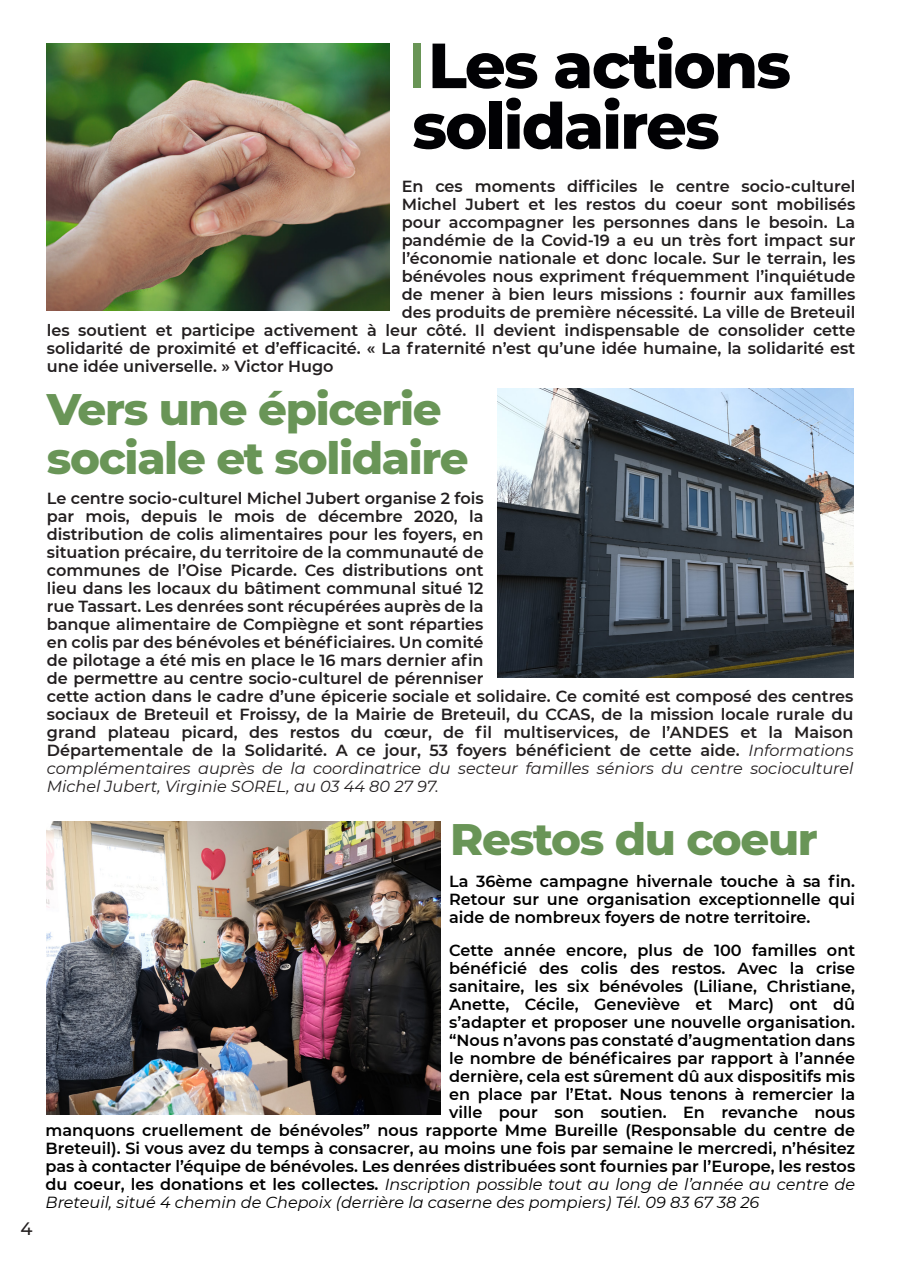
<style>
.page{position:relative;width:902px;height:1272px;background:#fff}
.page>*{position:absolute;margin:0;border:0;box-sizing:border-box;transform-origin:0 0}
.t1{font:800 63.6px "Montserrat";letter-spacing:-.03em;color:#010104}
.t2{font:800 45px/49.5px "Montserrat";letter-spacing:-.03em;color:#699557}
.t3{font:500 18px "Montserrat";color:#231f20}
.t4{font:600 16.05px/18px "Montserrat";color:#231f20}
.t5{font:600 16.05px/18px "Montserrat";color:#000001;text-align:justify}
.t6{font:italic 16.05px "Montserrat";color:#000001}
.s1{font-weight:400;font-style:italic}
.s2{font-weight:600;font-style:normal}
</style>
<div class="page">
<img style="left:47px;top:821px;width:393px;height:292px">
<img style="left:47px;top:44px;width:342px;height:267px">
<img style="left:497px;top:388px;width:356px;height:289px">
<div style="left:413px;top:44px;width:7px;height:44px;background:#699556"></div>
<p class="t3" style="left:20px;top:1216px;width:14px">4</p>
<h1 class="t1" style="left:428px;top:19px;width:364px">Les actions</h1>
<h1 class="t1" style="left:412px;top:79px;width:309px">solidaires</h1>
<p class="t4" style="left:401px;top:176px;width:455px">En ces moments difficiles le centre socio-culturel</p>
<p class="t4" style="left:401px;top:194px;width:455px">Michel Jubert et les restos du coeur sont mobilisés</p>
<p class="t4" style="left:401px;top:212px;width:455px">pour accompagner les personnes dans le besoin. La</p>
<p class="t4" style="left:401px;top:230px;width:455px">pandémie de la Covid-19 a eu un très fort impact sur</p>
<p class="t4" style="left:401px;top:248px;width:455px">l’économie nationale et donc locale. Sur le terrain, les</p>
<p class="t4" style="left:401px;top:266px;width:455px">bénévoles nous expriment fréquemment l’inquiétude</p>
<p class="t4" style="left:401px;top:284px;width:455px">de mener à bien leurs missions : fournir aux familles</p>
<p class="t4" style="left:401px;top:302px;width:455px">des produits de première nécessité. La ville de Breteuil</p>
<p class="t4" style="left:47px;top:320px;width:810px">les soutient et participe activement à leur côté. Il devient indispensable de consolider cette</p>
<p class="t4" style="left:47px;top:338px;width:810px">solidarité de proximité et d’efficacité. « La fraternité n’est qu’une idée humaine, la solidarité est</p>
<p class="t4" style="left:47px;top:356px;width:288px">une idée universelle. » Victor Hugo</p>
<h2 class="t2" style="left:47px;top:381px;width:423px">Vers une épicerie sociale et solidaire</h2>
<p class="t4" style="left:47px;top:488px;width:808px">Le centre socio-culturel Michel Jubert organise 2 fois<br>par mois, depuis le mois de décembre 2020, la<br>distribution de colis alimentaires pour les foyers, en<br>situation précaire, du territoire de la communauté de<br>communes de l’Oise Picarde. Ces distributions ont<br>lieu dans les locaux du bâtiment communal situé 12<br>rue Tassart. Les denrées sont récupérées auprès de la<br>banque alimentaire de Compiègne et sont réparties<br>en colis par des bénévoles et bénéficiaires. Un comité<br>de pilotage a été mis en place le 16 mars dernier afin<br>de permettre au centre socio-culturel de pérenniser<br>cette action dans le cadre d’une épicerie sociale et solidaire. Ce comité est composé des centres sociaux de Breteuil et Froissy, de la Mairie de Breteuil, du CCAS, de la mission locale rurale du grand plateau picard, des restos du cœur, de fil multiservices, de l’ANDES et la Maison Départementale de la Solidarité. A ce jour, 53 foyers bénéficient de cette aide. <span class="s1">Informations complémentaires auprès de la coordinatrice du secteur familles séniors du centre socioculturel Michel Jubert, Virginie SOREL, au 03 44 80 27 97.</span></p>
<h2 class="t2" style="left:450px;top:812px;width:369px">Restos du coeur</h2>
<p class="t5" style="left:449px;top:871px;width:407px">La 36ème campagne hivernale touche à sa fin.<br>Retour sur une organisation exceptionnelle qui aide de nombreux foyers de notre territoire.</p>
<p class="t5" style="left:449px;top:940px;width:407px">Cette année encore, plus de 100 familles ont</p>
<p class="t5" style="left:449px;top:958px;width:407px">bénéficié des colis des restos. Avec la crise</p>
<p class="t5" style="left:449px;top:976px;width:407px">sanitaire, les six bénévoles (Liliane, Christiane,</p>
<p class="t5" style="left:449px;top:994px;width:407px">Anette, Cécile, Geneviève et Marc) ont dû</p>
<p class="t5" style="left:449px;top:1012px;width:407px">s’adapter et proposer une nouvelle organisation.</p>
<p class="t5" style="left:449px;top:1030px;width:407px">“Nous n’avons pas constaté d’augmentation dans</p>
<p class="t5" style="left:449px;top:1048px;width:407px">le nombre de bénéficaires par rapport à l’année</p>
<p class="t5" style="left:449px;top:1066px;width:407px">dernière, cela est sûrement dû aux dispositifs mis</p>
<p class="t5" style="left:449px;top:1084px;width:407px">en place par l’Etat. Nous tenons à remercier la</p>
<p class="t5" style="left:449px;top:1102px;width:407px">ville pour son soutien. En revanche nous</p>
<p class="t5" style="left:46px;top:1120px;width:811px">manquons cruellement de bénévoles” nous rapporte Mme Bureille (Responsable du centre de</p>
<p class="t5" style="left:46px;top:1138px;width:811px">Breteuil). Si vous avez du temps à consacrer, au moins une fois par semaine le mercredi, n’hésitez</p>
<p class="t5" style="left:46px;top:1156px;width:811px">pas à contacter l’équipe de bénévoles. Les denrées distribuées sont fournies par l’Europe, les restos</p>
<p class="t6" style="left:46px;top:1172px;width:811px"><span class="s2">du coeur, les donations et les collectes.</span> Inscription possible tout au long de l’année au centre de</p>
<p class="t6" style="left:46px;top:1190px;width:715px">Breteuil, situé 4 chemin de Chepoix (derrière la caserne des pompiers) Tél. 09 83 67 38 26</p>
</div>
